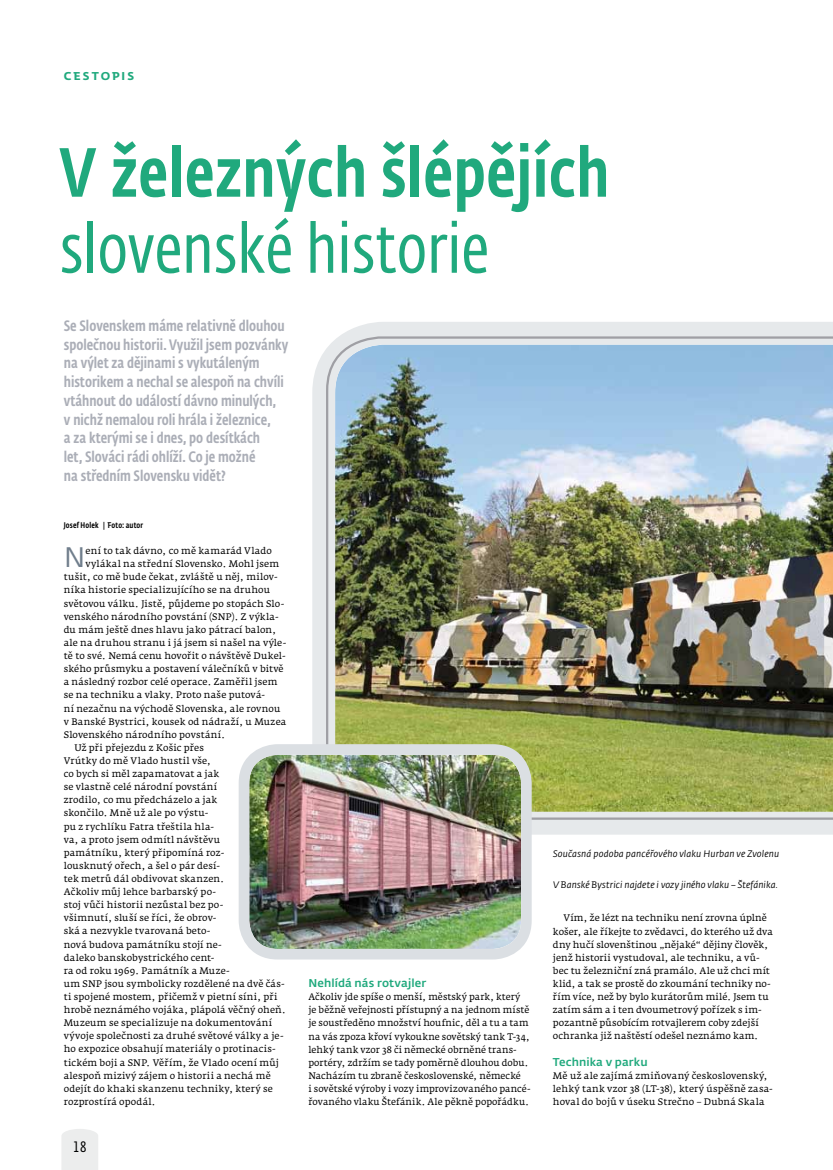
<style>
.page{position:relative;width:833px;height:1170px;background:#fff}
.page>*{position:absolute;margin:0;border:0;box-sizing:border-box;transform-origin:0 0}
.t1{font:500 68.62px "CD Fedra Cond Pro";letter-spacing:.01em;color:#20a97d}
.t2{font:68.62px "CD Fedra Cond Pro";letter-spacing:.01em;color:#20a97d}
.t3{font:27.88px "CD Fedra";color:#707e8c}
.t4{font:500 15px/18.8px "CD Fedra Cond Pro";color:#abaeb7}
.t5{font:15px "CD Fedra Cond Pro";color:#000}
.t6{font:500 11.25px "CD Fedra";letter-spacing:.005em;color:#20a97d}
.t7{font:700 11.25px "CD Fedra";letter-spacing:.185em;color:#20a97d}
.t8{font:9.38px/13.1px "Fedra Serif A Pro";letter-spacing:.015em;color:#000}
.t9{font:italic 9.38px "CD Fedra";letter-spacing:.01em;color:#000}
.t10{font:500 8.12px "CD Fedra Cond Pro";letter-spacing:.02em;color:#000}
</style>
<div class="page">
<svg style="left:61px;top:1129px;width:37px;height:40px"></svg>
<img style="left:312px;top:322px;width:521px;height:512px">
<img style="left:251px;top:756px;width:268px;height:191px">
<div style="left:239px;top:744px;width:292px;height:215px;border:11px solid #dbdfe3;border-radius:34px"></div>
<p class="t7" style="left:64px;top:68px;width:72px">CESTOPIS</p>
<h1 class="t1" style="left:60px;top:132px;width:551px">V železných šlépějích</h1>
<h1 class="t2" style="left:60px;top:210px;width:430px">slovenské historie</h1>
<p class="t4" style="left:64px;top:316px;width:226px">Se Slovenskem máme relativně dlouhou společnou historii. Využil jsem pozvánky na výlet za dějinami s vykutáleným historikem a nechal se alespoň na chvíli vtáhnout do událostí dávno minulých,<br>v nichž nemalou roli hrála i železnice,<br>a za kterými se i dnes, po desítkách<br>let, Slováci rádi ohlíží. Co je možné<br>na středním Slovensku vidět?</p>
<p class="t10" style="left:64px;top:520px;width:81px">Josef Holek | Foto: autor</p>
<h2 class="t3" style="left:64px;top:541px;width:23px">N</h2>
<p class="t8" style="left:86px;top:544px;width:188px">ení to tak dávno, co mě kamarád Vlado</p>
<p class="t8" style="left:86px;top:557px;width:195px">vylákal na střední Slovensko. Mohl jsem</p>
<p class="t8" style="left:64px;top:570px;width:215px">tušit, co mě bude čekat, zvláště u něj, milov-</p>
<p class="t8" style="left:64px;top:583px;width:208px">níka historie specializujícího se na druhou</p>
<p class="t8" style="left:64px;top:596px;width:222px">světovou válku. Jistě, půjdeme po stopách Slo-</p>
<p class="t8" style="left:64px;top:610px;width:216px">venského národního povstání (SNP). Z výkla-</p>
<p class="t8" style="left:64px;top:623px;width:214px">du mám ještě dnes hlavu jako pátrací balon,</p>
<p class="t8" style="left:64px;top:636px;width:224px">ale na druhou stranu i já jsem si našel na výle-</p>
<p class="t8" style="left:64px;top:649px;width:223px">tě to své. Nemá cenu hovořit o návštěvě Dukel-</p>
<p class="t8" style="left:64px;top:662px;width:221px">ského průsmyku a postavení válečníků v bitvě</p>
<p class="t8" style="left:64px;top:675px;width:215px">a následný rozbor celé operace. Zaměřil jsem</p>
<p class="t8" style="left:64px;top:688px;width:203px">se na techniku a vlaky. Proto naše putová-</p>
<p class="t8" style="left:64px;top:701px;width:218px">ní nezačnu na východě Slovenska, ale rovnou</p>
<p class="t8" style="left:64px;top:714px;width:224px">v Banské Bystrici, kousek od nádraží, u Muzea</p>
<p class="t8" style="left:64px;top:728px;width:163px">Slovenského národního povstání.</p>
<p class="t8" style="left:74px;top:741px;width:131px">Už při přejezdu z Košic přes</p>
<p class="t8" style="left:64px;top:754px;width:149px">Vrútky do mě Vlado hustil vše,</p>
<p class="t8" style="left:64px;top:767px;width:157px">co bych si měl zapamatovat a jak</p>
<p class="t8" style="left:64px;top:780px;width:155px">se vlastně celé národní povstání</p>
<p class="t8" style="left:64px;top:793px;width:155px">zrodilo, co mu předcházelo a jak</p>
<p class="t8" style="left:64px;top:806px;width:146px">skončilo. Mně už ale po výstu-</p>
<p class="t8" style="left:64px;top:819px;width:152px">pu z rychlíku Fatra třeštila hla-</p>
<p class="t8" style="left:64px;top:832px;width:158px">va, a proto jsem odmítl návštěvu</p>
<p class="t8" style="left:64px;top:845px;width:162px">památníku, který připomíná roz-</p>
<p class="t8" style="left:64px;top:859px;width:158px">lousknutý ořech, a šel o pár desí-</p>
<p class="t8" style="left:64px;top:872px;width:162px">tek metrů dál obdivovat skanzen.</p>
<p class="t8" style="left:64px;top:885px;width:154px">Ačkoliv můj lehce barbarský po-</p>
<p class="t8" style="left:64px;top:898px;width:161px">stoj vůči historii nezůstal bez po-</p>
<p class="t8" style="left:64px;top:911px;width:154px">všimnutí, sluší se říci, že obrov-</p>
<p class="t8" style="left:64px;top:924px;width:148px">ská a nezvykle tvarovaná beto-</p>
<p class="t8" style="left:64px;top:937px;width:159px">nová budova památníku stojí ne-</p>
<p class="t8" style="left:64px;top:950px;width:152px">daleko banskobystrického cent-</p>
<p class="t8" style="left:64px;top:963px;width:167px">ra od roku 1969. Památník a Muze-</p>
<p class="t8" style="left:64px;top:977px;width:222px">um SNP jsou symbolicky rozdělené na dvě čás-</p>
<p class="t8" style="left:64px;top:990px;width:215px">ti spojené mostem, přičemž v pietní síni, při</p>
<p class="t8" style="left:64px;top:1003px;width:224px">hrobě neznámého vojáka, plápolá věčný oheň.</p>
<p class="t8" style="left:64px;top:1016px;width:210px">Muzeum se specializuje na dokumentování</p>
<p class="t8" style="left:64px;top:1029px;width:221px">vývoje společnosti za druhé světové války a je-</p>
<p class="t8" style="left:64px;top:1042px;width:213px">ho expozice obsahují materiály o protinacis-</p>
<p class="t8" style="left:64px;top:1055px;width:217px">tickém boji a SNP. Věřím, že Vlado ocení můj</p>
<p class="t8" style="left:64px;top:1068px;width:208px">alespoň mizivý zájem o historii a nechá mě</p>
<p class="t8" style="left:64px;top:1081px;width:211px">odejít do khaki skanzenu techniky, který se</p>
<p class="t8" style="left:64px;top:1094px;width:93px">rozprostírá opodál.</p>
<h3 class="t5" style="left:73px;top:1138px;width:16px">18</h3>
<p class="t6" style="left:308px;top:976px;width:119px">Nehlídá nás rotvajler</p>
<p class="t8" style="left:308px;top:990px;width:224px">Ačkoliv jde spíše o menší, městský park, který je běžně veřejnosti přístupný a na jednom místě je soustředěno množství houfnic, děl a tu a tam na vás zpoza křoví vykoukne sovětský tank T-34, lehký tank vzor 38 či německé obrněné trans&shy;portéry, zdržím se tady poměrně dlouhou dobu.<br>Nacházím tu zbraně československé, německé<br>i sovětské výroby i vozy improvizovaného pancé&shy;řovaného vlaku Štefánik. Ale pěkně popořádku.</p>
<p class="t9" style="left:553px;top:848px;width:228px">Současná podoba pancéřového vlaku Hurban ve Zvolenu</p>
<p class="t9" style="left:553px;top:878px;width:227px">V Banské Bystrici najdete i vozy jiného vlaku – Štefánika.</p>
<p class="t8" style="left:553px;top:911px;width:221px;text-indent:11px">Vím, že lézt na techniku není zrovna úplně košer, ale říkejte to zvědavci, do kterého už dva dny hučí slovenštinou „nějaké“ dějiny člověk, jenž historii vystudoval, ale techniku, a vů&shy;bec tu železniční zná pramálo. Ale už chci mít klid, a tak se prostě do zkoumání techniky no&shy;řím více, než by bylo kurátorům milé. Jsem tu zatím sám a i ten dvoumetrový pořízek s im&shy;pozantně působícím rotvajlerem coby zdejší ochranka již naštěstí odešel neznámo kam.</p>
<p class="t6" style="left:553px;top:1054px;width:96px">Technika v parku</p>
<p class="t8" style="left:553px;top:1068px;width:221px">Mě už ale zajímá zmiňovaný československý, lehký tank vzor 38 (LT-38), který úspěšně zasa&shy;hoval do bojů v úseku Strečno – Dubná Skala</p>
</div>
